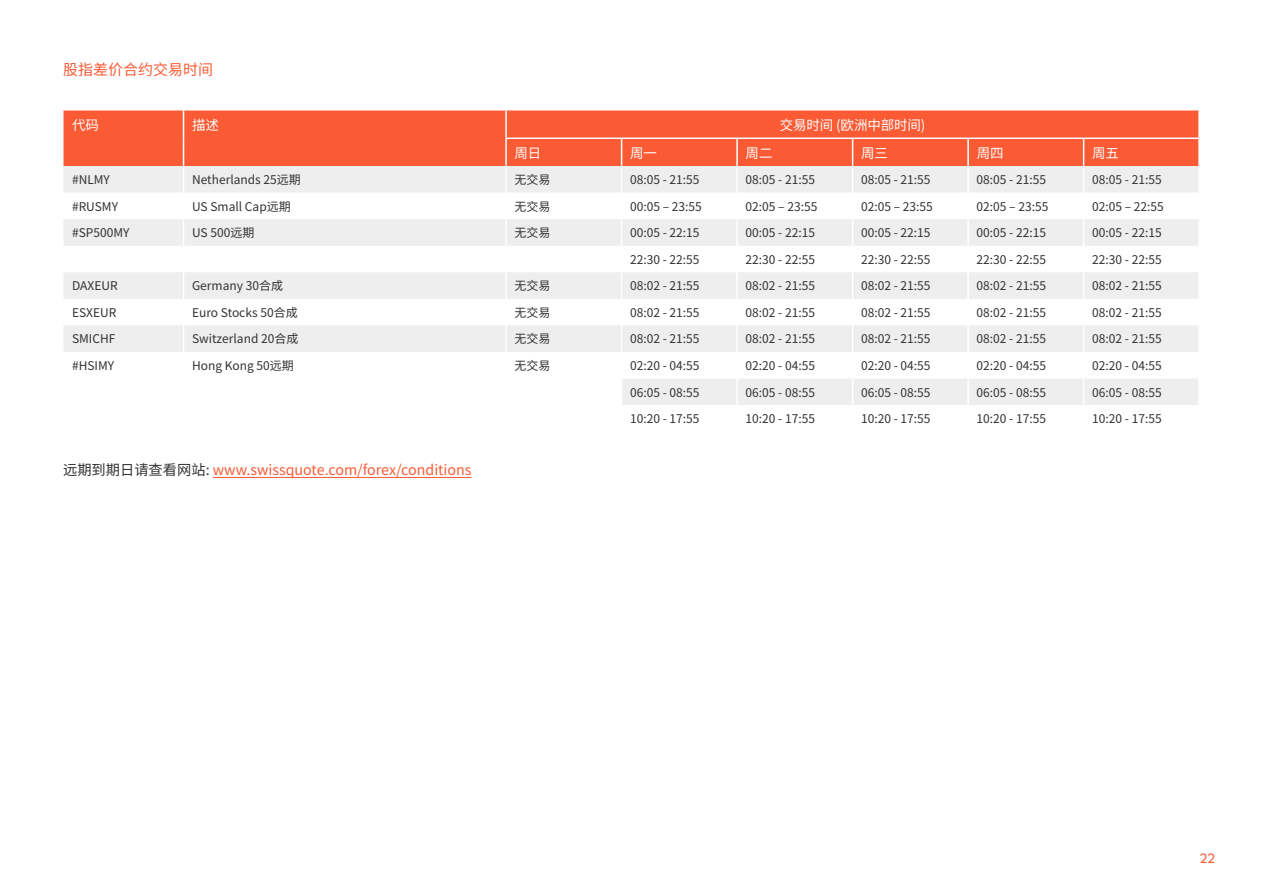
<style>
.page{position:relative;width:1263px;height:893px;background:#fff}
.page>*{position:absolute;margin:0;border:0;box-sizing:border-box;transform-origin:0 0}
.t1{font:15px "Noto Sans CJ Ksc";color:#fa5b35}
.t2{font:14.25px "Noto Sans CJ Ksc";color:#fa5b35}
.t3{font:13.5px "Noto Sans CJ Ksc";letter-spacing:-.01em;color:#fff}
.t4{font:13.5px "Swissquote CT";color:#fa5b35}
.t5{font:12px "Noto Sans CJ Ksc";color:#323232}
.s1{color:#323232}
</style>
<div class="page">
<div style="left:622px;top:110px;width:576px;height:56px;background:#fa5b35"></div>
<svg style="left:622px;top:166px;width:576px;height:239px;fill:#eee"></svg>
<hr style="left:736px;top:378px;width:2px;height:27px;background:#fff">
<hr style="left:967px;top:378px;width:2px;height:27px;background:#fff">
<svg style="left:64px;top:110px;width:558px;height:242px"></svg>
<hr style="left:736px;top:139px;width:2px;height:27px;background:#fff">
<hr style="left:967px;top:139px;width:2px;height:27px;background:#fff">
<hr style="left:505px;top:138px;width:117px;height:1px;background:#fff">
<hr style="left:622px;top:138px;width:115px;height:1px;background:#fff">
<hr style="left:737px;top:138px;width:116px;height:1px;background:#fff">
<hr style="left:853px;top:138px;width:115px;height:1px;background:#fff">
<hr style="left:968px;top:138px;width:116px;height:1px;background:#fff">
<hr style="left:1084px;top:138px;width:116px;height:1px;background:#fff">
<hr style="left:736px;top:166px;width:2px;height:27px;background:#fff">
<hr style="left:967px;top:166px;width:2px;height:27px;background:#fff">
<hr style="left:736px;top:193px;width:2px;height:26px;background:#fff">
<hr style="left:967px;top:193px;width:2px;height:26px;background:#fff">
<hr style="left:736px;top:219px;width:2px;height:27px;background:#fff">
<hr style="left:967px;top:219px;width:2px;height:27px;background:#fff">
<hr style="left:736px;top:246px;width:2px;height:26px;background:#fff">
<hr style="left:967px;top:246px;width:2px;height:26px;background:#fff">
<hr style="left:736px;top:272px;width:2px;height:27px;background:#fff">
<hr style="left:967px;top:272px;width:2px;height:27px;background:#fff">
<hr style="left:736px;top:299px;width:2px;height:26px;background:#fff">
<hr style="left:967px;top:299px;width:2px;height:26px;background:#fff">
<hr style="left:736px;top:325px;width:2px;height:27px;background:#fff">
<hr style="left:967px;top:325px;width:2px;height:27px;background:#fff">
<hr style="left:736px;top:352px;width:2px;height:26px;background:#fff">
<svg style="left:852px;top:139px;width:1px;height:266px"></svg>
<hr style="left:967px;top:352px;width:2px;height:26px;background:#fff">
<svg style="left:1083px;top:139px;width:1px;height:266px"></svg>
<hr style="left:213px;top:477px;width:259px;height:1px;background:#fa5b35">
<p class="t1" style="left:63px;top:61px;width:151px">股指差价合约交易时间</p>
<p class="t3" style="left:72px;top:117px;width:28px">代码</p>
<p class="t3" style="left:192px;top:117px;width:28px">描述</p>
<p class="t3" style="left:780px;top:117px;width:147px">交易时间 (欧洲中部时间)</p>
<p class="t3" style="left:515px;top:145px;width:28px">周日</p>
<p class="t3" style="left:630px;top:145px;width:28px">周一</p>
<p class="t3" style="left:746px;top:145px;width:28px">周二</p>
<p class="t3" style="left:861px;top:145px;width:28px">周三</p>
<p class="t3" style="left:977px;top:145px;width:28px">周四</p>
<p class="t3" style="left:1092px;top:145px;width:28px">周五</p>
<p class="t5" style="left:72px;top:173px;width:39px">#NLMY</p>
<p class="t5" style="left:192px;top:173px;width:110px">Netherlands 25远期</p>
<p class="t5" style="left:515px;top:173px;width:37px">无交易</p>
<p class="t5" style="left:630px;top:173px;width:71px">08:05 - 21:55</p>
<p class="t5" style="left:746px;top:173px;width:71px">08:05 - 21:55</p>
<p class="t5" style="left:861px;top:173px;width:71px">08:05 - 21:55</p>
<p class="t5" style="left:977px;top:173px;width:71px">08:05 - 21:55</p>
<p class="t5" style="left:1092px;top:173px;width:71px">08:05 - 21:55</p>
<p class="t5" style="left:72px;top:199px;width:48px">#RUSMY</p>
<p class="t5" style="left:192px;top:199px;width:100px">US Small Cap远期</p>
<p class="t5" style="left:515px;top:199px;width:37px">无交易</p>
<p class="t5" style="left:630px;top:199px;width:73px">00:05 – 23:55</p>
<p class="t5" style="left:746px;top:199px;width:73px">02:05 – 23:55</p>
<p class="t5" style="left:861px;top:199px;width:73px">02:05 – 23:55</p>
<p class="t5" style="left:977px;top:199px;width:73px">02:05 – 23:55</p>
<p class="t5" style="left:1092px;top:199px;width:73px">02:05 – 22:55</p>
<p class="t5" style="left:72px;top:226px;width:59px">#SP500MY</p>
<p class="t5" style="left:192px;top:226px;width:64px">US 500远期</p>
<p class="t5" style="left:515px;top:226px;width:37px">无交易</p>
<p class="t5" style="left:630px;top:226px;width:71px">00:05 - 22:15</p>
<p class="t5" style="left:746px;top:226px;width:71px">00:05 - 22:15</p>
<p class="t5" style="left:861px;top:226px;width:71px">00:05 - 22:15</p>
<p class="t5" style="left:977px;top:226px;width:71px">00:05 - 22:15</p>
<p class="t5" style="left:1092px;top:226px;width:71px">00:05 - 22:15</p>
<p class="t5" style="left:630px;top:253px;width:71px">22:30 - 22:55</p>
<p class="t5" style="left:746px;top:253px;width:71px">22:30 - 22:55</p>
<p class="t5" style="left:861px;top:253px;width:71px">22:30 - 22:55</p>
<p class="t5" style="left:977px;top:253px;width:71px">22:30 - 22:55</p>
<p class="t5" style="left:1092px;top:253px;width:71px">22:30 - 22:55</p>
<p class="t5" style="left:72px;top:279px;width:47px">DAXEUR</p>
<p class="t5" style="left:192px;top:279px;width:93px">Germany 30合成</p>
<p class="t5" style="left:515px;top:279px;width:37px">无交易</p>
<p class="t5" style="left:630px;top:279px;width:71px">08:02 - 21:55</p>
<p class="t5" style="left:746px;top:279px;width:71px">08:02 - 21:55</p>
<p class="t5" style="left:861px;top:279px;width:71px">08:02 - 21:55</p>
<p class="t5" style="left:977px;top:279px;width:71px">08:02 - 21:55</p>
<p class="t5" style="left:1092px;top:279px;width:71px">08:02 - 21:55</p>
<p class="t5" style="left:72px;top:306px;width:46px">ESXEUR</p>
<p class="t5" style="left:192px;top:306px;width:107px">Euro Stocks 50合成</p>
<p class="t5" style="left:515px;top:306px;width:37px">无交易</p>
<p class="t5" style="left:630px;top:306px;width:71px">08:02 - 21:55</p>
<p class="t5" style="left:746px;top:306px;width:71px">08:02 - 21:55</p>
<p class="t5" style="left:861px;top:306px;width:71px">08:02 - 21:55</p>
<p class="t5" style="left:977px;top:306px;width:71px">08:02 - 21:55</p>
<p class="t5" style="left:1092px;top:306px;width:71px">08:02 - 21:55</p>
<p class="t5" style="left:72px;top:332px;width:45px">SMICHF</p>
<p class="t5" style="left:192px;top:332px;width:108px">Switzerland 20合成</p>
<p class="t5" style="left:515px;top:332px;width:37px">无交易</p>
<p class="t5" style="left:630px;top:332px;width:71px">08:02 - 21:55</p>
<p class="t5" style="left:746px;top:332px;width:71px">08:02 - 21:55</p>
<p class="t5" style="left:861px;top:332px;width:71px">08:02 - 21:55</p>
<p class="t5" style="left:977px;top:332px;width:71px">08:02 - 21:55</p>
<p class="t5" style="left:1092px;top:332px;width:71px">08:02 - 21:55</p>
<p class="t5" style="left:72px;top:359px;width:44px">#HSIMY</p>
<p class="t5" style="left:192px;top:359px;width:103px">Hong Kong 50远期</p>
<p class="t5" style="left:515px;top:359px;width:37px">无交易</p>
<p class="t5" style="left:630px;top:359px;width:71px">02:20 - 04:55</p>
<p class="t5" style="left:746px;top:359px;width:71px">02:20 - 04:55</p>
<p class="t5" style="left:861px;top:359px;width:71px">02:20 - 04:55</p>
<p class="t5" style="left:977px;top:359px;width:71px">02:20 - 04:55</p>
<p class="t5" style="left:1092px;top:359px;width:71px">02:20 - 04:55</p>
<p class="t5" style="left:630px;top:385px;width:71px">06:05 - 08:55</p>
<p class="t5" style="left:746px;top:385px;width:71px">06:05 - 08:55</p>
<p class="t5" style="left:861px;top:385px;width:71px">06:05 - 08:55</p>
<p class="t5" style="left:977px;top:385px;width:71px">06:05 - 08:55</p>
<p class="t5" style="left:1092px;top:385px;width:71px">06:05 - 08:55</p>
<p class="t5" style="left:630px;top:412px;width:71px">10:20 - 17:55</p>
<p class="t5" style="left:746px;top:412px;width:71px">10:20 - 17:55</p>
<p class="t5" style="left:861px;top:412px;width:71px">10:20 - 17:55</p>
<p class="t5" style="left:977px;top:412px;width:71px">10:20 - 17:55</p>
<p class="t5" style="left:1092px;top:412px;width:71px">10:20 - 17:55</p>
<p class="t2" style="left:63px;top:462px;width:410px"><span class="s1">远期到期日请查看网站:</span> www.swissquote.com/forex/conditions</p>
<p class="t4" style="left:1200px;top:850px;width:17px">22</p>
</div>
